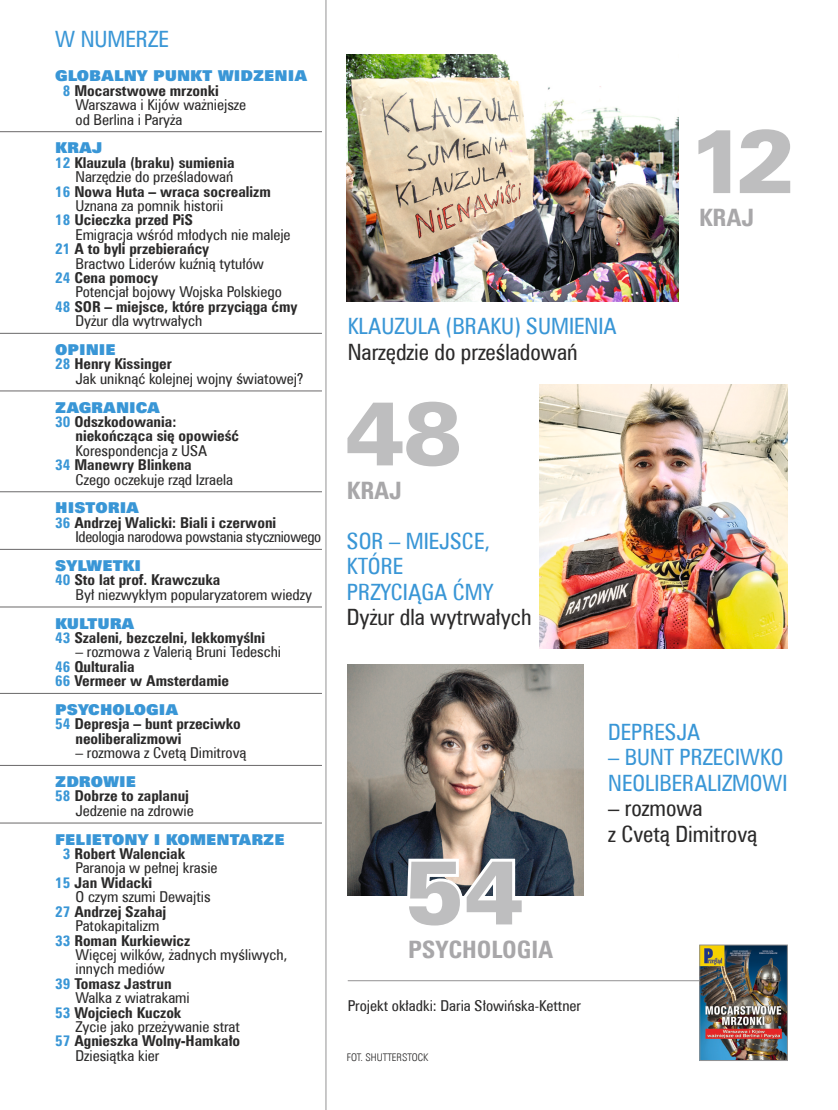
<style>
.page{position:relative;width:838px;height:1110px;background:#fff}
.page>*{position:absolute;margin:0;border:0;box-sizing:border-box;transform-origin:0 0}
.n_nr_strony{font:90px "Zurich Blk EU";color:#bebebf}
.n_spis_fota_szary{font:700 24px "Zurich Cn EUX";color:#a8a7a9}
.n_spis_fota_niebiesk{font:22.5px/25.5px "Zurich Cn EUX";color:#3996d6}
.n_spis_fota_czarny{font:22.5px/25.5px "Zurich Cn EUX";color:#2b2a2a}
.spis_fota_niebieski{font:22.5px "Zurich Cn EUX";color:#3996d6}
.n_spis_styl{font:15px/14.4px "Zurich Cn EUX";color:#2b2a2a}
.n_spis_styl-2{font:700 15px/14.4px "Zurich Cn EUX";color:#2b2a2a}
.n_spis_dzial_linia{font:15px "Zurich X Blk EUX";color:#3996d6}
.n_spis_styl-3{font:15px/14.4px "Zurich Cn EUX";letter-spacing:-.02em;color:#2b2a2a}
.n_Projekt_okladka{font:15px "Zurich Cn EUX";color:#2b2a2a}
.n_spis_dzial{font:15px "Zurich X Blk EUX";color:#3996d6}
.n_autor_fot{font:10.5px "Zurich Lt Cn EUX";color:#2b2a2a}
.s1{font-weight:700;color:#3996d6}
.s2{font-weight:700}
.s3{color:#3996d6}
.s4{font-weight:400}
</style>
<div class="page">
<img style="left:348px;top:664px;width:236px;height:232px">
<img style="left:346px;top:54px;width:332px;height:248px">
<hr style="left:325px;top:0;width:1px;height:1110px;background:#939293">
<hr style="left:0;top:131px;width:322px;height:1px;background:#6a6869">
<hr style="left:0;top:333px;width:322px;height:1px;background:#6a6869">
<hr style="left:0;top:390px;width:322px;height:1px;background:#6a6869">
<hr style="left:0;top:491px;width:322px;height:1px;background:#6a6869">
<hr style="left:0;top:549px;width:322px;height:1px;background:#6a6869">
<hr style="left:0;top:606px;width:322px;height:1px;background:#6a6869">
<hr style="left:0;top:693px;width:322px;height:1px;background:#6a6869">
<hr style="left:0;top:765px;width:322px;height:1px;background:#6a6869">
<hr style="left:0;top:822px;width:322px;height:1px;background:#6a6869">
<hr style="left:348px;top:980px;width:407px;height:1px;background:#939293">
<img style="left:701px;top:947px;width:84px;height:112px">
<div style="left:699px;top:945px;width:88px;height:116px;border:1px solid #939293"></div>
<img style="left:540px;top:384px;width:247px;height:264px">
<svg style="left:403px;top:856px;width:154px;height:40px"></svg>
<p class="spis_fota_niebieski" style="left:55px;top:25px;width:115px">W NUMERZE</p>
<p class="n_spis_dzial" style="left:55px;top:67px;width:253px">GLOBALNY PUNKT WIDZENIA</p>
<p class="n_spis_styl" style="left:75px;top:83px;width:172px;text-indent:-13px"><span class="s1">8</span> <span class="s2">Mocarstwowe mrzonki<br></span>Warszawa i Kijów ważniejsze od Berlina i Paryża</p>
<p class="n_spis_dzial_linia" style="left:55px;top:139px;width:49px">KRAJ</p>
<p class="n_spis_styl-2" style="left:55px;top:155px;width:181px;text-align:right"><span class="s3">12</span> Klauzula (braku) sumienia<br><span class="s4">Narzędzie do prześladowań</span></p>
<p class="n_spis_styl-2" style="left:75px;top:184px;width:197px;text-indent:-20px"><span class="s3">16</span> Nowa Huta – wraca socrealizm<br><span class="s4">Uznana za pomnik historii</span></p>
<p class="n_spis_styl" style="left:75px;top:213px;width:217px;text-indent:-20px"><span class="s1">18</span> <span class="s2">Ucieczka przed PiS<br></span>Emigracja wśród młodych nie maleje</p>
<p class="n_spis_styl" style="left:75px;top:241px;width:190px;text-indent:-20px"><span class="s1">21</span> <span class="s2">A to byli przebierańcy<br></span>Bractwo Liderów kuźnią tytułów</p>
<p class="n_spis_styl" style="left:75px;top:270px;width:208px;text-indent:-20px"><span class="s1">24</span> <span class="s2">Cena pomocy<br></span>Potencjał bojowy Wojska Polskiego</p>
<p class="n_spis_styl-2" style="left:75px;top:299px;width:223px;text-indent:-20px"><span class="s3">48</span> SOR – miejsce, które przyciąga ćmy<br><span class="s4">Dyżur dla wytrwałych</span></p>
<p class="n_spis_dzial_linia" style="left:55px;top:340px;width:62px">OPINIE</p>
<p class="n_spis_styl" style="left:75px;top:357px;width:229px;text-indent:-20px"><span class="s1">28</span> <span class="s2">Henry Kissinger<br></span>Jak uniknąć kolejnej wojny światowej?</p>
<p class="n_spis_dzial_linia" style="left:55px;top:398px;width:106px">ZAGRANICA</p>
<p class="n_spis_styl-2" style="left:55px;top:414px;width:123px"><span class="s3">30</span> Odszkodowania:</p>
<p class="n_spis_styl-2" style="left:75px;top:429px;width:165px">niekończąca się opowieść<br><span class="s4">Korespondencja z USA</span></p>
<p class="n_spis_styl" style="left:75px;top:457px;width:159px;text-indent:-20px"><span class="s1">34</span> <span class="s2">Manewry Blinkena<br></span>Czego oczekuje rząd Izraela</p>
<p class="n_spis_dzial_linia" style="left:55px;top:499px;width:85px">HISTORIA</p>
<p class="n_spis_styl-3" style="left:75px;top:515px;width:247px;text-indent:-20px"><span class="s1">36</span> <span class="s2">Andrzej Walicki: Biali i czerwoni<br></span>Ideologia narodowa powstania styczniowego</p>
<p class="n_spis_dzial_linia" style="left:55px;top:556px;width:87px">SYLWETKI</p>
<p class="n_spis_styl" style="left:75px;top:573px;width:238px;text-indent:-20px"><span class="s1">40</span> <span class="s2">Sto lat prof. Krawczuka<br></span>Był niezwykłym popularyzatorem wiedzy</p>
<p class="n_spis_dzial_linia" style="left:55px;top:614px;width:81px">KULTURA</p>
<p class="n_spis_styl-2" style="left:55px;top:630px;width:211px"><span class="s3">43</span> Szaleni, bezczelni, lekkomyślni</p>
<p class="n_spis_styl" style="left:75px;top:645px;width:207px">– rozmowa z Valerią Bruni Tedeschi</p>
<p class="n_spis_styl-2" style="left:55px;top:659px;width:81px"><span class="s3">46</span> Qulturalia</p>
<p class="n_spis_styl-2" style="left:55px;top:673px;width:175px"><span class="s3">66</span> Vermeer w Amsterdamie</p>
<p class="n_spis_dzial_linia" style="left:55px;top:700px;width:124px">PSYCHOLOGIA</p>
<p class="n_spis_styl-2" style="left:75px;top:717px;width:167px;text-indent:-20px"><span class="s3">54</span> Depresja – bunt przeciwko neoliberalizmowi</p>
<p class="n_spis_styl" style="left:75px;top:745px;width:172px">– rozmowa z Cvetą Dimitrovą</p>
<p class="n_spis_dzial_linia" style="left:55px;top:772px;width:82px">ZDROWIE</p>
<p class="n_spis_styl" style="left:75px;top:789px;width:120px;text-indent:-20px"><span class="s1">58</span> <span class="s2">Dobrze to zaplanuj<br></span>Jedzenie na zdrowie</p>
<p class="n_spis_dzial_linia" style="left:55px;top:830px;width:231px">FELIETONY I KOMENTARZE</p>
<p class="n_spis_styl" style="left:75px;top:846px;width:144px;text-indent:-13px"><span class="s1">3</span> <span class="s2">Robert Walenciak<br></span>Paranoja w pełnej krasie</p>
<p class="n_spis_styl" style="left:75px;top:875px;width:137px;text-indent:-20px"><span class="s1">15</span> <span class="s2">Jan Widacki<br></span>O czym szumi Dewajtis</p>
<p class="n_spis_styl" style="left:75px;top:904px;width:92px;text-indent:-20px"><span class="s1">27</span> <span class="s2">Andrzej Szahaj<br></span>Patokapitalizm</p>
<p class="n_spis_styl" style="left:75px;top:933px;width:213px;text-indent:-20px"><span class="s1">33</span> <span class="s2">Roman Kurkiewicz<br></span>Więcej wilków, żadnych myśliwych, innych mediów</p>
<p class="n_spis_styl" style="left:75px;top:976px;width:116px;text-indent:-20px"><span class="s1">39</span> <span class="s2">Tomasz Jastrun<br></span>Walka z wiatrakami</p>
<p class="n_spis_styl" style="left:75px;top:1005px;width:166px;text-indent:-20px"><span class="s1">53</span> <span class="s2">Wojciech Kuczok<br></span>Życie jako przeżywanie strat</p>
<p class="n_spis_styl-2" style="left:75px;top:1033px;width:166px;text-indent:-20px"><span class="s3">57</span> Agnieszka Wolny-Hamkało<br><span class="s4">Dziesiątka kier</span></p>
<p class="n_spis_fota_niebiesk" style="left:348px;top:313px;width:271px">KLAUZULA (BRAKU) SUMIENIA</p>
<p class="n_spis_fota_czarny" style="left:348px;top:339px;width:231px">Narzędzie do prześladowań</p>
<p class="n_nr_strony" style="left:345px;top:379px;width:119px">48</p>
<p class="n_spis_fota_szary" style="left:347px;top:476px;width:57px">KRAJ</p>
<p class="n_spis_fota_niebiesk" style="left:347px;top:528px;width:148px">SOR – MIEJSCE,<br>KTÓRE<br>PRZYCIĄGA ĆMY</p>
<p class="n_spis_fota_czarny" style="left:347px;top:604px;width:186px">Dyżur dla wytrwałych</p>
<p class="n_nr_strony" style="left:686px;top:106px;width:110px">12</p>
<p class="n_spis_fota_szary" style="left:699px;top:202px;width:57px">KRAJ</p>
<p class="n_nr_strony" style="left:405px;top:838px;width:120px">54</p>
<p class="n_spis_fota_szary" style="left:408px;top:935px;width:147px">PSYCHOLOGIA</p>
<p class="n_Projekt_okladka" style="left:348px;top:997px;width:235px">Projekt okładki: Daria Słowińska-Kettner</p>
<p class="n_autor_fot" style="left:347px;top:1050px;width:83px">FOT. SHUTTERSTOCK</p>
<p class="n_spis_fota_niebiesk" style="left:608px;top:719px;width:94px">DEPRESJA</p>
<p class="n_spis_fota_niebiesk" style="left:608px;top:744px;width:181px">– BUNT PRZECIWKO<br>NEOLIBERALIZMOWI</p>
<p class="n_spis_fota_czarny" style="left:608px;top:795px;width:151px">– rozmowa<br>z Cvetą Dimitrovą</p>
</div>
